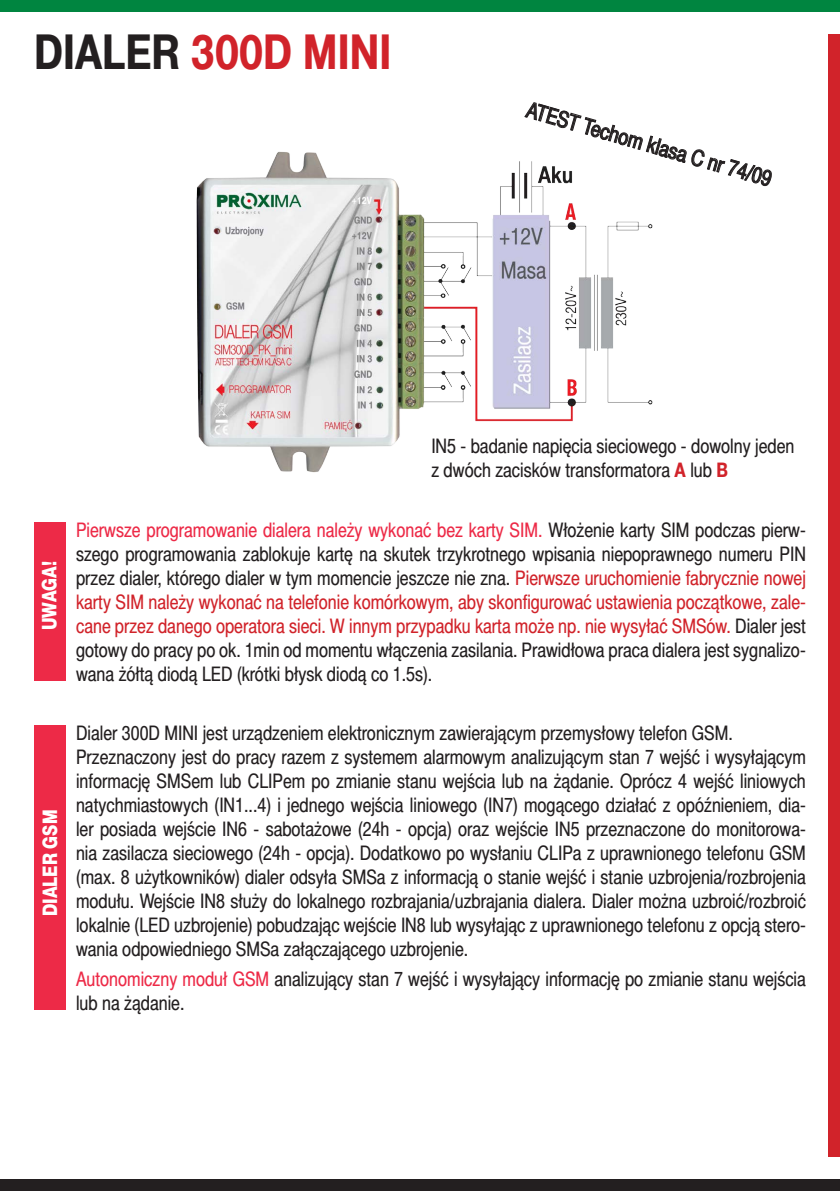
<style>
.page{position:relative;width:840px;height:1191px;background:#fff}
.page>*{position:absolute;margin:0;border:0;box-sizing:border-box;transform-origin:0 0}
.t1{font:700 48px "Switzer Cnd EFN";color:#d1232a}
.t2{font:22px "Switzer Cnd EFN";color:#231f20}
.t3{font:20px/24px "Switzer Cnd EFN";color:#231f20;text-align:justify}
.t4{font:20px "Switzer Cnd EFN Heavy";color:#fff}
.s1{color:#231f20}
.s2{font-weight:700;color:#d1232a}
.s3{color:#ed2a47}
.s4{color:#d1232a}
</style>
<div class="page">
<div style="left:0;top:1179px;width:839px;height:12px;background:#231f20"></div>
<div style="left:828px;top:34px;width:11px;height:1123px;background:#d1232a"></div>
<div style="left:0;top:0;width:839px;height:11px;background:#008540"></div>
<div style="left:34px;top:522px;width:32px;height:158px;background:#ed2a47"></div>
<div style="left:34px;top:726px;width:32px;height:284px;background:#ed2a47"></div>
<img style="left:196px;top:151px;width:457px;height:322px">
<svg style="left:523px;top:102px;width:249px;height:85px"></svg>
<p class="t1" style="left:34px;top:23px;width:359px"><span class="s1">DIALER</span> 300D MINI</p>
<p class="t2" style="left:530px;top:97px;width:255px;rotate:16deg">ATEST Techom klasa C nr 74/09</p>
<p class="t3" style="left:431px;top:433px;width:364px">IN5 - badanie napięcia sieciowego - dowolny jeden</p>
<p class="t3" style="left:431px;top:457px;width:298px">z dwóch zacisków transformatora <span class="s2">A</span> lub <span class="s2">B</span></p>
<p class="t4" style="left:38px;top:630px;width:70px;rotate:-90deg">UWAGA!</p>
<p class="t4" style="left:38px;top:916px;width:108px;rotate:-90deg">DIALER GSM</p>
<p class="t3" style="left:76px;top:517px;width:731px"><span class="s3">Pierwsze programowanie dialera należy wykonać bez karty SIM.</span> Włożenie karty SIM podczas pierw&shy;szego programowania zablokuje kartę na skutek trzykrotnego wpisania niepoprawnego numeru PIN przez dialer, którego dialer w tym momencie jeszcze nie zna. <span class="s4">Pierwsze uruchomienie fabrycznie nowej karty SIM należy wykonać na telefonie komórkowym, aby skonfigurować ustawienia początkowe, zale&shy;cane przez danego operatora sieci. W innym przypadku karta może np. nie wysyłać SMSów.</span> Dialer jest gotowy do pracy po ok. 1min od momentu włączenia zasilania. Prawidłowa praca dialera jest sygnalizo&shy;wana żółtą diodą LED (krótki błysk diodą co 1.5s).</p>
<p class="t3" style="left:76px;top:721px;width:658px">Dialer 300D MINI jest urządzeniem elektronicznym zawierającym przemysłowy telefon GSM.</p>
<p class="t3" style="left:76px;top:745px;width:731px">Przeznaczony jest do pracy razem z systemem alarmowym analizującym stan 7 wejść i wysyłającym informację SMSem lub CLIPem po zmianie stanu wejścia lub na żądanie. Oprócz 4 wejść liniowych natychmiastowych (IN1...4) i jednego wejścia liniowego (IN7) mogącego działać z opóźnieniem, dia&shy;ler posiada wejście IN6 - sabotażowe (24h - opcja) oraz wejście IN5 przeznaczone do monitorowa&shy;nia zasilacza sieciowego (24h - opcja). Dodatkowo po wysłaniu CLIPa z uprawnionego telefonu GSM (max. 8 użytkowników) dialer odsyła SMSa z informacją o stanie wejść i stanie uzbrojenia/rozbrojenia modułu. Wejście IN8 służy do lokalnego rozbrajania/uzbrajania dialera. Dialer można uzbroić/rozbroić lokalnie (LED uzbrojenie) pobudzając wejście IN8 lub wysyłając z uprawnionego telefonu z opcją stero&shy;wania odpowiedniego SMSa załączającego uzbrojenie.</p>
<p class="t3" style="left:76px;top:966px;width:731px"><span class="s3">Autonomiczny moduł GSM</span> analizujący stan 7 wejść i wysyłający informację po zmianie stanu wejścia lub na żądanie.</p>
</div>
